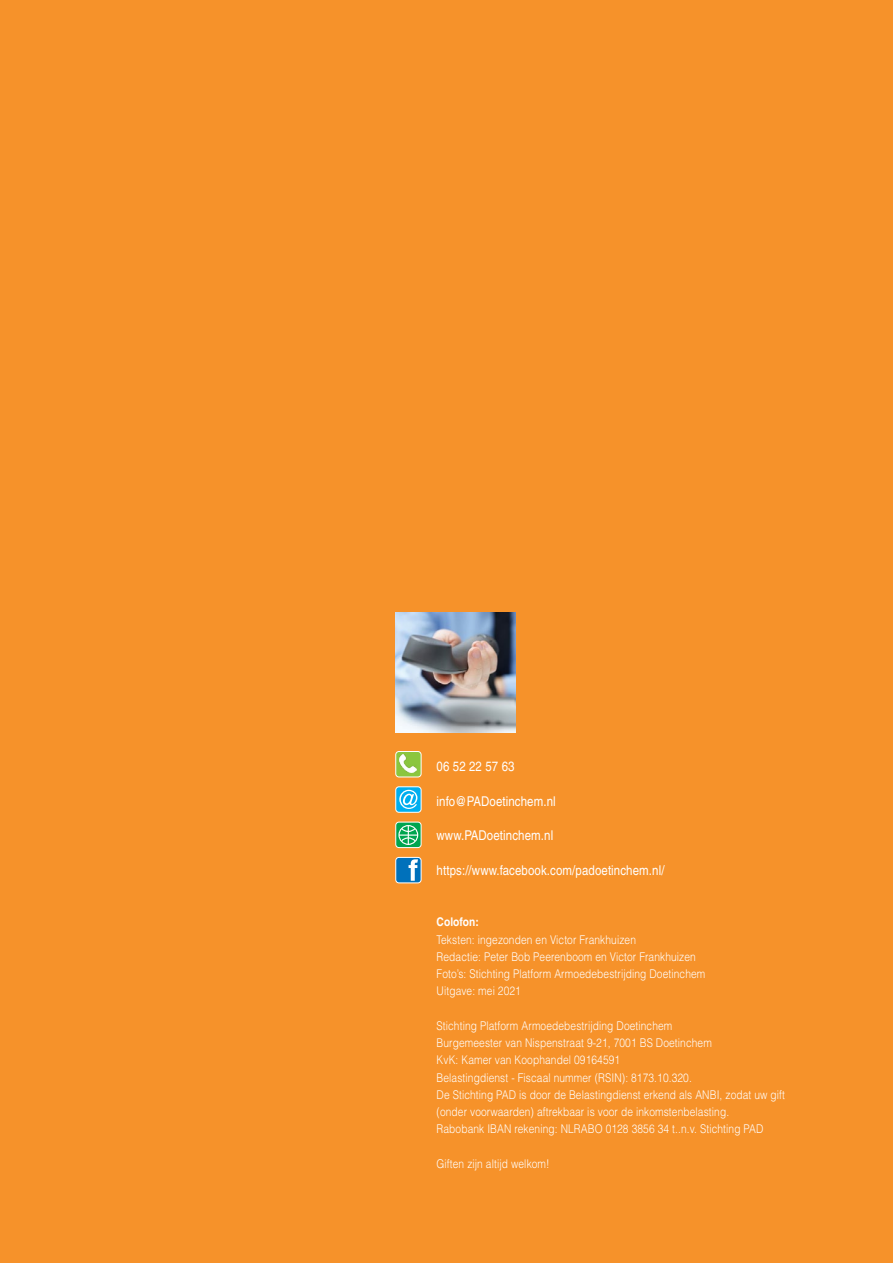
<style>
.page{position:relative;width:893px;height:1263px;background:#f6922a}
.page>*{position:absolute;margin:0;border:0;box-sizing:border-box;transform-origin:0 0}
.t1{font:13.5px "Helvetica LT";letter-spacing:.01em;color:#fff;scale:.85 1}
.t2{font:300 12px/17.2px "Helvetica LT";letter-spacing:.01em;color:#fff;scale:.85 1}
.t3{font:700 12px "Helvetica LT";letter-spacing:.01em;color:#fff;scale:.85 1}
</style>
<div class="page">
<img style="left:395px;top:612px;width:120px;height:121px">
<div style="left:396px;top:857px;width:25px;height:26px;background:#0071bb;border-radius:3px"></div>
<div style="left:395px;top:857px;width:26px;height:26px;border:1px solid #fff;border-radius:3px"></div>
<svg style="left:409px;top:859px;width:9px;height:22px"></svg>
<div style="left:396px;top:787px;width:25px;height:25px;background:#00aeef;border-radius:3px"></div>
<div style="left:395px;top:786px;width:26px;height:26px;border:1px solid #fff;border-radius:3px"></div>
<svg style="left:399px;top:790px;width:18px;height:19px"></svg>
<div style="left:396px;top:822px;width:25px;height:25px;background:#00a54f;border-radius:3px"></div>
<div style="left:395px;top:822px;width:26px;height:26px;border:1px solid #fff;border-radius:3px"></div>
<div style="left:398px;top:825px;width:20px;height:20px;border:1px solid #fff;border-radius:50%"></div>
<svg style="left:399px;top:826px;width:19px;height:19px"></svg>
<div style="left:396px;top:751px;width:25px;height:26px;background:#8bc63e;border-radius:3px"></div>
<div style="left:395px;top:751px;width:26px;height:26px;border:1px solid #fff;border-radius:3px"></div>
<img style="left:400px;top:755px;width:17px;height:17px">
<p class="t1" style="left:437px;top:758px;width:93px">06 52 22 57 63</p>
<p class="t1" style="left:437px;top:793px;width:142px">info@PADoetinchem.nl</p>
<p class="t1" style="left:437px;top:827px;width:139px">www.PADoetinchem.nl</p>
<p class="t1" style="left:437px;top:862px;width:270px">https://www.facebook.com/padoetinchem.nl/</p>
<p class="t3" style="left:437px;top:915px;width:51px">Colofon:</p>
<p class="t2" style="left:437px;top:931px;width:318px">Teksten: ingezonden en Victor Frankhuizen<br>Redactie: Peter Bob Peerenboom en Victor Frankhuizen Foto’s: Stichting Platform Armoedebestrijding Doetinchem Uitgave: mei 2021</p>
<p class="t2" style="left:437px;top:1017px;width:411px">Stichting Platform Armoedebestrijding Doetinchem<br>Burgemeester van Nispenstraat 9-21, 7001 BS Doetinchem<br>KvK: Kamer van Koophandel 09164591<br>Belastingdienst - Fiscaal nummer (RSIN): 8173.10.320.<br>De Stichting PAD is door de Belastingdienst erkend als ANBI, zodat uw gift (onder voorwaarden) aftrekbaar is voor de inkomstenbelasting.<br>Rabobank IBAN rekening: NLRABO 0128 3856 34 t..n.v. Stichting PAD</p>
<p class="t2" style="left:437px;top:1155px;width:135px">Giften zijn altijd welkom!</p>
</div>
